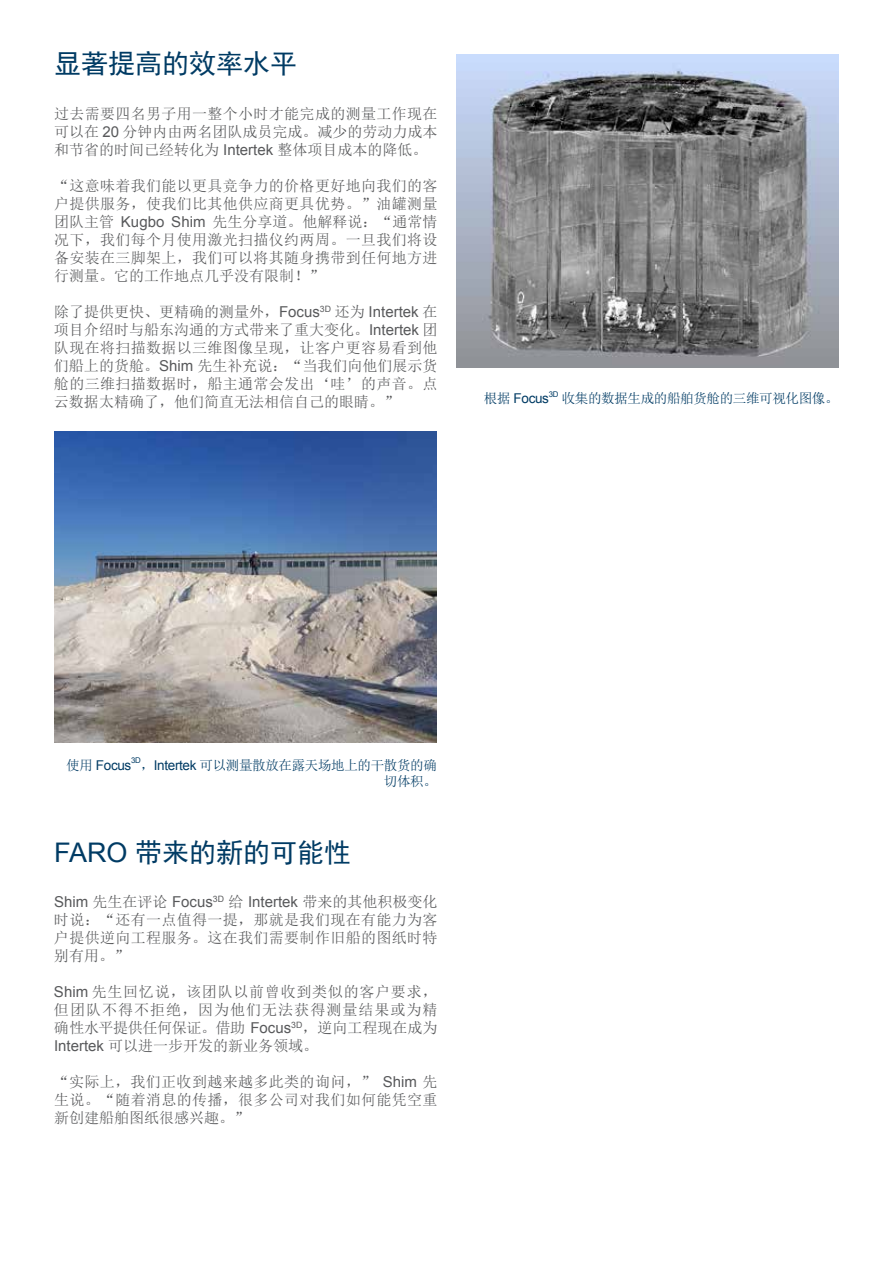
<style>
.page{position:relative;width:893px;height:1263px;background:#fff}
.page>*{position:absolute;margin:0;border:0;box-sizing:border-box;transform-origin:0 0}
.t1{font:27px "Sim Hei";color:#003b64}
.t2{font:15px/18px "Sim Sun";letter-spacing:.025em;color:#58595b;text-align:justify}
.t3{font:15px "Arial";color:#58595b}
.t4{font:13.5px/16.2px "Sim Sun";letter-spacing:-.025em;color:#003b64;text-align:right}
.t5{font:13.5px "Arial";letter-spacing:-.025em;color:#003b64}
.t6{font:7.8px "Arial";color:#003b64}
.s1{font-family:"Arial"}
.s2{font-family:"Sim Sun"}
</style>
<div class="page">
<img style="left:54px;top:432px;width:383px;height:310px">
<img style="left:456px;top:54px;width:383px;height:314px">
<h1 class="t1" style="left:54px;top:50px;width:244px">显著提高的效率水平</h1>
<p class="t2" style="left:54px;top:104px;width:385px">过去需要四名男子用一整个小时才能完成的测量工作现在可以在 <span class="s1">20</span> 分钟内由两名团队成员完成。减少的劳动力成本和节省的时间已经转化为 <span class="s1">Intertek</span> 整体项目成本的降低。</p>
<p class="t2" style="left:54px;top:176px;width:385px">“这意味着我们能以更具竞争力的价格更好地向我们的客户提供服务，使我们比其他供应商更具优势。”油罐测量团队主管 <span class="s1">Kugbo Shim</span> 先生分享道。他解释说：“通常情况下，我们每个月使用激光扫描仪约两周。一旦我们将设备安装在三脚架上，我们可以将其随身携带到任何地方进行测量。它的工作地点几乎没有限制！”</p>
<p class="t2" style="left:54px;top:302px;width:385px">除了提供更快、更精确的测量外，<span class="s1">Focus</span><sup>3D</sup> 还为 <span class="s1">Intertek</span> 在项目介绍时与船东沟通的方式带来了重大变化。<span class="s1">Intertek</span> 团队现在将扫描数据以三维图像呈现，让客户更容易看到他们船上的货舱。<span class="s1">Shim</span> 先生补充说：“当我们向他们展示货舱的三维扫描数据时，船主通常会发出‘哇’的声音。点云数据太精确了，他们简直无法相信自己的眼睛。”</p>
<p class="t5" style="left:484px;top:390px;width:67px"><span class="s2">根据</span> Focus</p>
<p class="t6" style="left:549px;top:389px;width:11px">3D</p>
<p class="t4" style="left:562px;top:390px;width:278px">收集的数据生成的船舶货舱的三维可视化图像。</p>
<p class="t5" style="left:66px;top:756px;width:67px"><span class="s2">使用</span> Focus</p>
<p class="t6" style="left:131px;top:755px;width:11px">3D</p>
<p class="t4" style="left:141px;top:757px;width:298px">，<span class="s1">Intertek</span> 可以测量散放在露天场地上的干散货的确切体积。</p>
<h1 class="t1" style="left:54px;top:839px;width:299px"><span class="s1">FARO</span> 带来的新的可能性</h1>
<p class="t3" style="left:54px;top:892px;width:385px">Shim <span class="s2">先生在评论</span> Focus<sup>3D</sup> <span class="s2">给</span> Intertek <span class="s2">带来的其他积极变化</span></p>
<p class="t2" style="left:54px;top:911px;width:385px">时说：“还有一点值得一提，那就是我们现在有能力为客户提供逆向工程服务。这在我们需要制作旧船的图纸时特别有用。”</p>
<p class="t2" style="left:54px;top:983px;width:385px"><span class="s1">Shim</span> 先生回忆说，该团队以前曾收到类似的客户要求，但团队不得不拒绝，因为他们无法获得测量结果或为精确性水平提供任何保证。借助 <span class="s1">Focus</span><sup>3D</sup>，逆向工程现在成为<span class="s1">Intertek</span> 可以进一步开发的新业务领域。</p>
<p class="t2" style="left:54px;top:1073px;width:385px">“实际上，我们正收到越来越多此类的询问，” <span class="s1">Shim</span> 先生说。“随着消息的传播，很多公司对我们如何能凭空重新创建船舶图纸很感兴趣。”</p>
</div>
